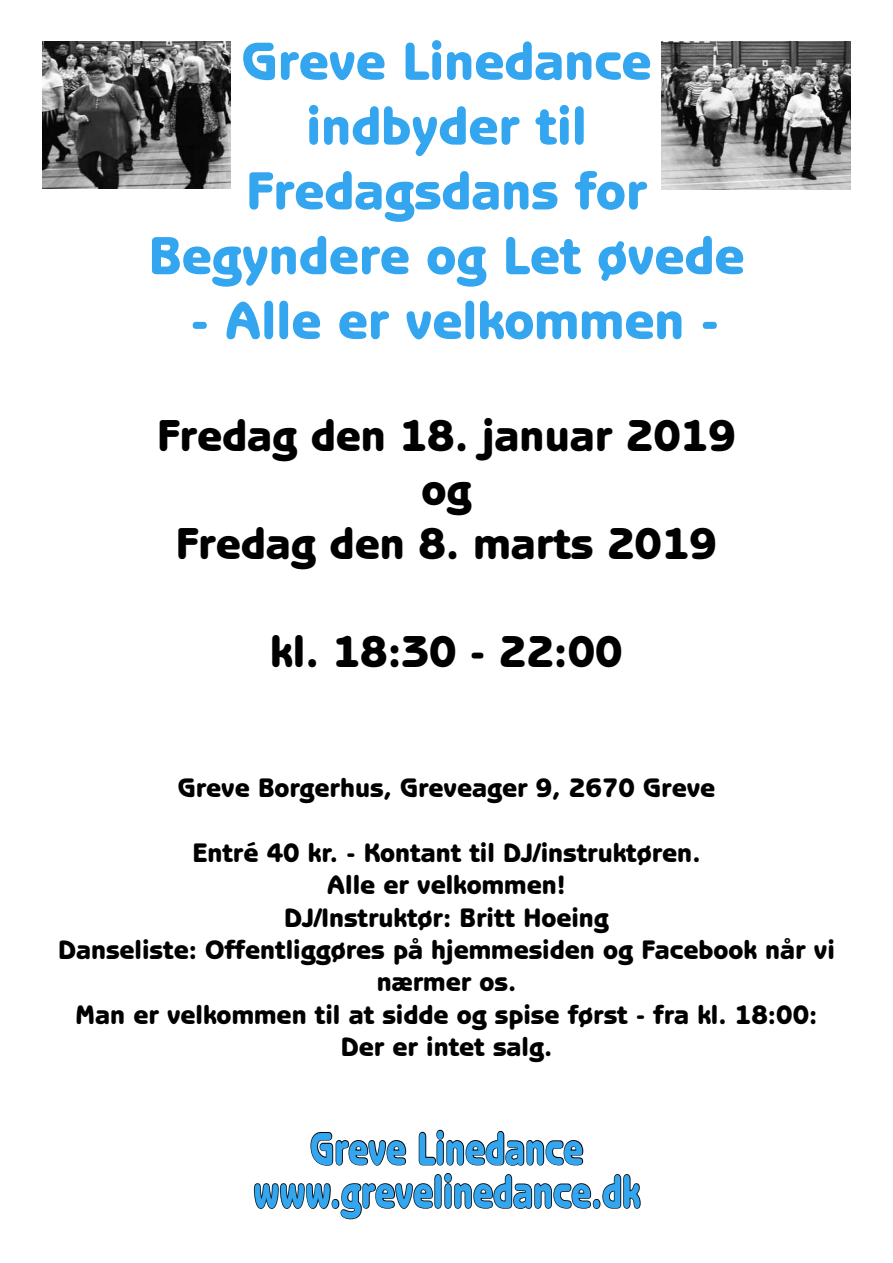
<style>
.page{position:relative;width:893px;height:1263px;background:#fff}
.page>*{position:absolute;margin:0;border:0;box-sizing:border-box;transform-origin:0 0}
.t1{font:800 54px/64.8px "Benguiat Gothic Std";color:#33a6ef;text-align:center}
.t2{font:800 46.5px/43.2px "Benguiat Gothic Std";color:#33a6ef;text-align:center;scale:.78 1}
.t3{font:800 45px/54px "Benguiat Gothic Std";color:#000;text-align:center}
.t4{font:800 27px/32.4px "Benguiat Gothic Std";color:#000;text-align:center}
</style>
<div class="page">
<svg style="left:310px;top:1132px;width:97px;height:34px"></svg>
<svg style="left:418px;top:1129px;width:166px;height:37px"></svg>
<svg style="left:253px;top:1183px;width:78px;height:26px"></svg>
<div style="left:332px;top:1199px;width:7px;height:10px;border:2px solid #000;border-radius:50%"></div>
<svg style="left:340px;top:1173px;width:252px;height:47px"></svg>
<div style="left:593px;top:1199px;width:7px;height:10px;border:2px solid #000;border-radius:50%"></div>
<svg style="left:602px;top:1174px;width:39px;height:35px"></svg>
<img style="left:42px;top:41px;width:189px;height:147px">
<img style="left:662px;top:41px;width:188px;height:148px">
<h1 class="t1" style="left:149px;top:29px;width:597px">Greve Linedance indbyder til<br>Fredagsdans for<br>Begyndere og Let øvede</h1>
<h1 class="t1" style="left:191px;top:288px;width:530px">- Alle er velkommen -</h1>
<h3 class="t3" style="left:157px;top:409px;width:580px">Fredag den 18. januar 2019 og<br>Fredag den 8. marts 2019</h3>
<h3 class="t3" style="left:270px;top:625px;width:354px">kl. 18:30 - 22:00</h3>
<p class="t4" style="left:178px;top:772px;width:539px">Greve Borgerhus, Greveager 9, 2670 Greve</p>
<p class="t4" style="left:58px;top:836px;width:778px">Entré 40 kr. - Kontant til DJ/instruktøren.<br>Alle er velkommen!<br>DJ/Instruktør: Britt Hoeing<br>Danseliste: Offentliggøres på hjemmesiden og Facebook når vi nærmer os.<br>Man er velkommen til at sidde og spise først - fra kl. 18:00:<br>Der er intet salg.</p>
<h2 class="t2" style="left:253px;top:1127px;width:497px">Greve Linedance www.grevelinedance.dk</h2>
</div>
